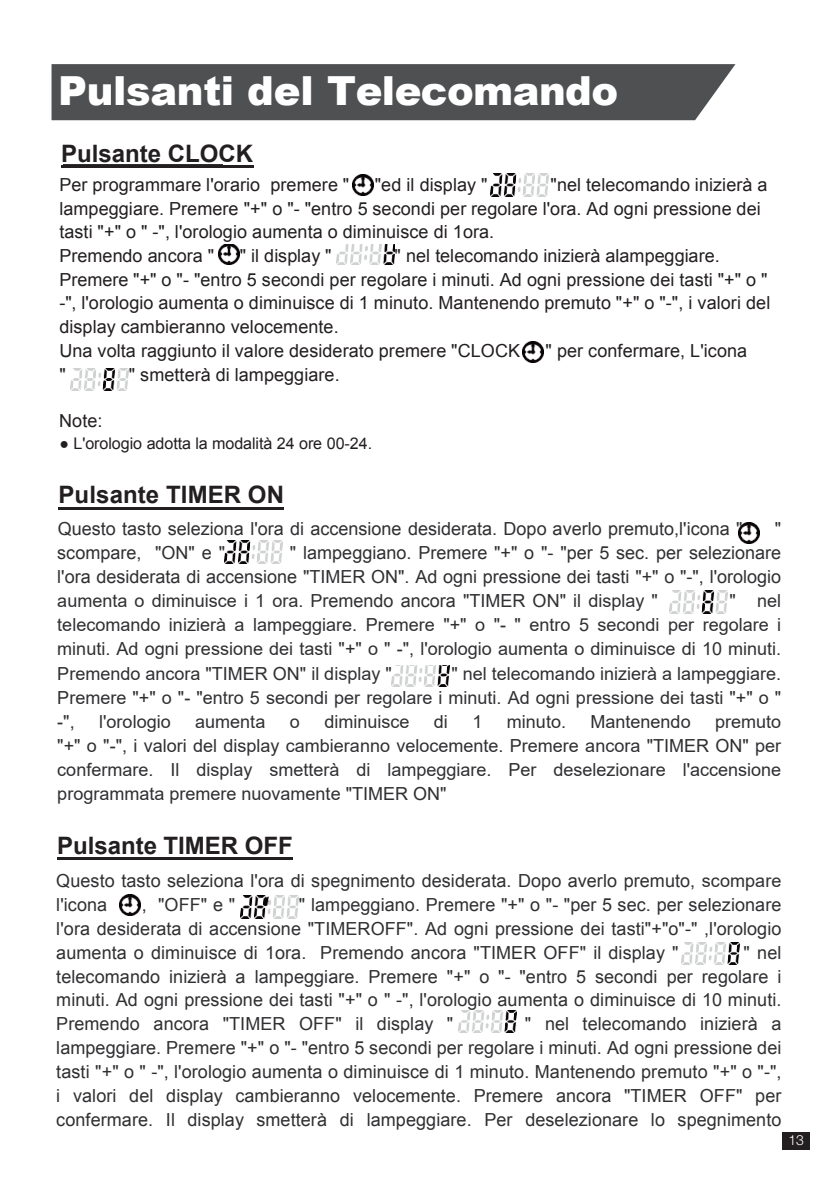
<style>
.page{position:relative;width:840px;height:1191px;background:#fff}
.page>*{position:absolute;margin:0;border:0;box-sizing:border-box;transform-origin:0 0}
.t1{font:900 40px "Arial";letter-spacing:-.015em;color:#fff}
.t2{font:700 24px "Arial";color:#231f20}
.t3{font:18px/23.8px "Arial";letter-spacing:.005em;color:#302f32;text-align:justify}
.t4{font:18px/24.2px "Arial";color:#302f32;text-align:justify}
.t5{font:18px/23.8px "Arial";letter-spacing:.005em;color:#231f20}
.t6{font:16px "Arial";letter-spacing:-.005em;color:#231f20}
.t7{font:300 14px "Helvetica Neue LT Std";color:#fff}
.s1{font-style:inherit}
</style>
<div class="page">
<div style="left:781px;top:1131px;width:28px;height:19px;background:#231f20"></div>
<div style="left:51px;top:64px;width:684px;height:56px;background:#4e5052"></div>
<hr style="left:63px;top:164px;width:159px;height:3px;background:#302f32">
<img style="left:352px;top:174px;width:21px;height:21px">
<img style="left:490px;top:173px;width:58px;height:23px">
<img style="left:219px;top:244px;width:21px;height:21px">
<img style="left:336px;top:244px;width:59px;height:21px">
<img style="left:522px;top:341px;width:21px;height:21px">
<img style="left:71px;top:368px;width:58px;height:23px">
<img style="left:224px;top:541px;width:59px;height:22px">
<img style="left:391px;top:665px;width:58px;height:21px">
<img style="left:120px;top:895px;width:20px;height:20px">
<img style="left:240px;top:895px;width:58px;height:23px">
<img style="left:681px;top:942px;width:58px;height:23px">
<img style="left:738px;top:522px;width:21px;height:21px">
<img style="left:669px;top:590px;width:57px;height:23px">
<hr style="left:61px;top:165px;width:192px;height:2px;background:#231f20">
<hr style="left:58px;top:507px;width:226px;height:2px;background:#231f20">
<hr style="left:57px;top:857px;width:236px;height:3px;background:#231f20">
<img style="left:458px;top:1010px;width:58px;height:23px">
<h1 class="t1" style="left:58px;top:62px;width:561px">Pulsanti del Telecomando</h1>
<h2 class="t2" style="left:61px;top:137px;width:193px">Pulsante CLOCK</h2>
<p class="t5" style="left:59px;top:173px;width:291px">Per programmare l'orario premere "</p>
<p class="t5" style="left:374px;top:173px;width:114px">"ed il display "</p>
<p class="t5" style="left:59px;top:173px;width:709px;text-indent:491px">"nel telecomando inizierà a lampeggiare. Premere "+" o "- "entro 5 secondi per regolare l'ora. Ad ogni pressione dei tasti "+" o " -", l'orologio aumenta o diminuisce di 1ora.<br>Premendo ancora "</p>
<p class="t5" style="left:59px;top:244px;width:712px;text-indent:335px">" nel telecomando inizierà alampeggiare.<br>Premere "+" o "- "entro 5 secondi per regolare i minuti. Ad ogni pressione dei tasti "+" o " -", l'orologio aumenta o diminuisce di 1 minuto. Mantenendo premuto "+" o "-", i valori del display cambieranno velocemente.<br>Una volta raggiunto il valore desiderato premere "CLOCK</p>
<p class="t5" style="left:240px;top:244px;width:93px">" il display "</p>
<p class="t5" style="left:545px;top:339px;width:203px">" per confermare, L'icona</p>
<p class="t5" style="left:59px;top:362px;width:8px">"</p>
<p class="t5" style="left:129px;top:362px;width:212px">" smetterà di lampeggiare.</p>
<p class="t5" style="left:59px;top:408px;width:45px">Note:</p>
<p class="t6" style="left:59px;top:432px;width:314px">● L'orologio adotta la modalità 24 ore 00-24.</p>
<h2 class="t2" style="left:58px;top:479px;width:227px">Pulsante TIMER ON</h2>
<p class="t3" style="left:58px;top:517px;width:686px">Questo tasto seleziona l'ora di accensione desiderata. Dopo averlo premuto,l'icona "</p>
<p class="t3" style="left:774px;top:517px;width:8px">"</p>
<p class="t3" style="left:57px;top:541px;width:169px">scompare, "ON" e "</p>
<p class="t3" style="left:57px;top:541px;width:725px;text-indent:232px">" lampeggiano. Premere "+" o "- "per 5 sec. per selezionare l'ora desiderata di accensione "TIMER ON". Ad ogni pressione dei tasti "+" o "-", l'orologio <span class="s1">aumenta o diminuisce i 1 ora.</span> Premendo ancora <span class="s1">"TIMER ON" il display "</span></p>
<p class="t4" style="left:57px;top:588px;width:725px;text-indent:671px">" nel telecomando inizierà a lampeggiare. Premere "+" o "- " entro 5 secondi per regolare i minuti. Ad ogni pressione dei tasti "+" o " -", l'orologio aumenta o diminuisce di 10 minuti.<br>Premendo ancora "TIMER ON" il display "</p>
<p class="t4" style="left:57px;top:661px;width:725px;text-indent:394px">" nel telecomando inizierà a lampeggiare.<br>Premere "+" o "- "entro 5 secondi per regolare i minuti. Ad ogni pressione dei tasti "+" o " -",</p>
<p class="t4" style="left:99px;top:709px;width:73px">l'orologio</p>
<p class="t4" style="left:195px;top:709px;width:72px">aumenta</p>
<p class="t4" style="left:290px;top:709px;width:12px">o</p>
<p class="t4" style="left:324px;top:709px;width:87px">diminuisce</p>
<p class="t4" style="left:433px;top:709px;width:16px">di</p>
<p class="t4" style="left:472px;top:709px;width:12px">1</p>
<p class="t4" style="left:506px;top:709px;width:61px">minuto.</p>
<p class="t4" style="left:590px;top:709px;width:102px">Mantenendo</p>
<p class="t4" style="left:57px;top:709px;width:725px;text-indent:657px">premuto "+" o "-", i valori del display cambieranno velocemente. Premere ancora "TIMER ON" per confermare. Il display smetterà di lampeggiare. Per deselezionare l'accensione programmata premere nuovamente "TIMER ON"</p>
<h2 class="t2" style="left:57px;top:829px;width:237px">Pulsante TIMER OFF</h2>
<p class="t3" style="left:56px;top:869px;width:726px">Questo tasto seleziona l'ora di spegnimento desiderata. Dopo averlo premuto, <span class="s1">scompare </span>l'icona</p>
<p class="t3" style="left:142px;top:893px;width:95px">, "OFF" e "</p>
<p class="t3" style="left:56px;top:893px;width:726px;text-indent:242px">" lampeggiano. Premere "+" o "- "per 5 sec. per selezionare l'ora desiderata di accensione "TIMEROFF". Ad ogni pressione dei tasti"+"o"-" ,l'orologio aumenta o diminuisce di 1ora. Premendo ancora "TIMER OFF" il display "</p>
<p class="t3" style="left:56px;top:940px;width:726px;text-indent:687px">" nel telecomando inizierà a lampeggiare. Premere "+" o "- "entro 5 secondi per regolare i minuti. Ad ogni pressione dei tasti "+" o " -", l'orologio aumenta o diminuisce di 10 minuti.<br>Premendo ancora "TIMER OFF" il display "</p>
<p class="t3" style="left:56px;top:1012px;width:726px;text-indent:468px">" nel telecomando inizierà a lampeggiare. Premere "+" o "- "entro 5 secondi per regolare i minuti. Ad ogni pressione dei tasti "+" o " -", l'orologio aumenta o diminuisce di 1 minuto. Mantenendo premuto "+" o "-", i valori del display cambieranno velocemente. Premere ancora "TIMER OFF" per confermare. Il display smetterà di lampeggiare. Per deselezionare lo spegnimento</p>
<p class="t7" style="left:787px;top:1131px;width:17px">13</p>
</div>
